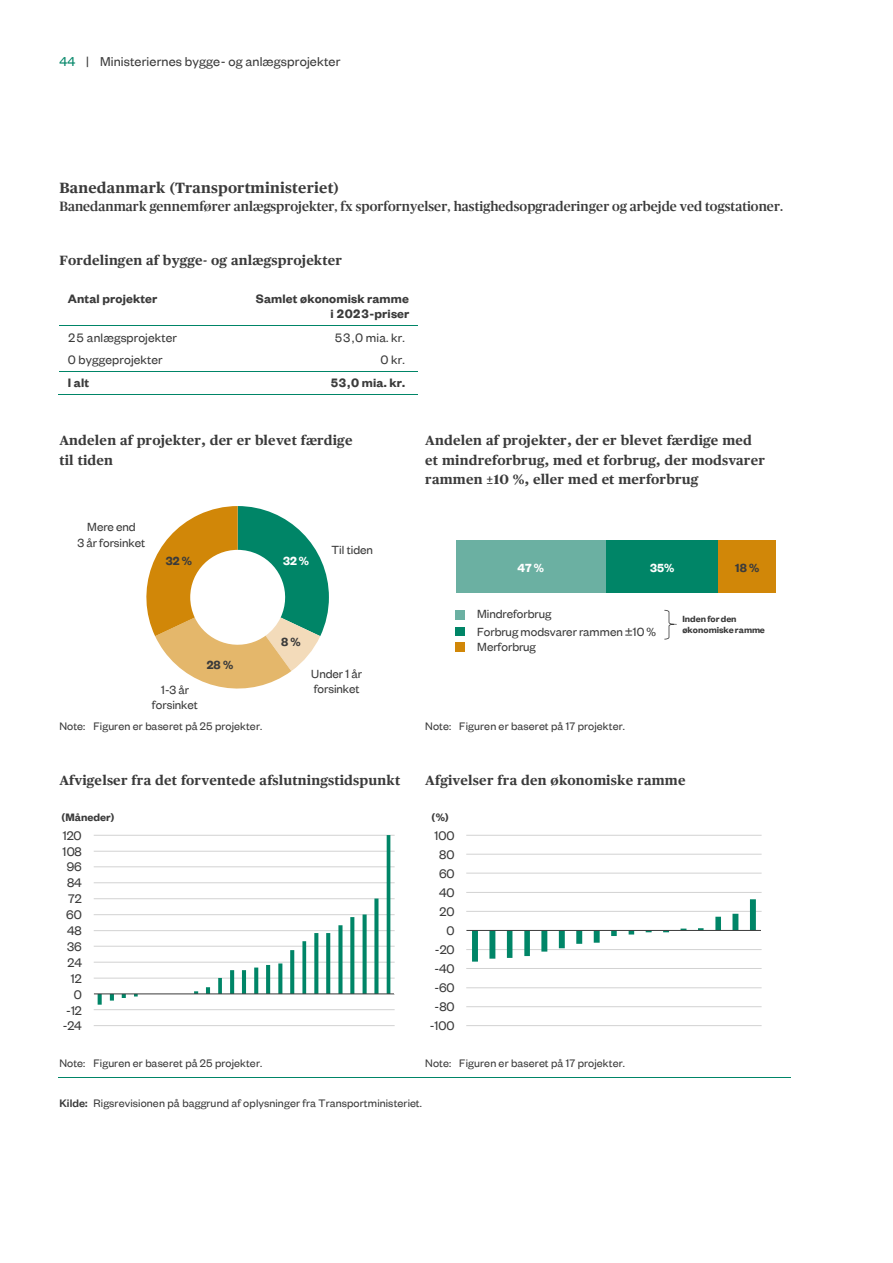
<style>
.page{position:relative;width:893px;height:1263px;background:#fff}
.page>*{position:absolute;margin:0;border:0;box-sizing:border-box;transform-origin:0 0}
.t1{font:700 15px "Publico Text";letter-spacing:.01em;color:#3b3b3b}
.t2{font:14.25px "Founders Grotesk";letter-spacing:.01em;color:#3b3b3b}
.t3{font:13.8px "Founders Grotesk";letter-spacing:-.01em;color:#3b3b3b}
.t4{font:700 13.5px/19.5px "Publico Text";letter-spacing:.01em;color:#3b3b3b}
.t5{font:500 13.5px "Publico Headline";letter-spacing:.005em;color:#3b3b3b}
.t6{font:600 13.5px/15.1px "Founders Grotesk";letter-spacing:.01em;color:#3b3b3b;text-align:right}
.t7{font:13.5px "Founders Grotesk";letter-spacing:.01em;color:#3b3b3b}
.t8{font:13.05px/15.5px "Founders Grotesk";letter-spacing:-.005em;color:#3b3b3b}
.t9{font:600 13.05px "Founders Grotesk";color:#3b3b3b}
.t10{font:600 13.05px "Founders Grotesk";color:#fff}
.t11{font:12px "Founders Grotesk";letter-spacing:.01em;color:#3b3b3b}
.t12{font:600 11.85px "Founders Grotesk";letter-spacing:-.005em;color:#3b3b3b}
.t13{font:600 9.9px/11.7px "Founders Grotesk";color:#3b3b3b}
.s1{color:#008567}
.s2{font-weight:500}
</style>
<div class="page">
<hr style="left:59px;top:325px;width:138px;height:1px;background:#008567">
<hr style="left:198px;top:325px;width:220px;height:1px;background:#008567">
<hr style="left:59px;top:371px;width:138px;height:1px;background:#008567">
<hr style="left:198px;top:371px;width:220px;height:1px;background:#008567">
<hr style="left:58px;top:394px;width:139px;height:1px;background:#008567">
<hr style="left:197px;top:394px;width:221px;height:1px;background:#008567">
<hr style="left:58px;top:1077px;width:367px;height:1px;background:#008567">
<hr style="left:425px;top:1077px;width:366px;height:1px;background:#008567">
<svg style="left:146px;top:506px;width:183px;height:183px"></svg>
<div style="left:456px;top:540px;width:150px;height:53px;background:#6bb0a2"></div>
<div style="left:606px;top:540px;width:112px;height:53px;background:#008567"></div>
<div style="left:718px;top:540px;width:58px;height:53px;background:#d18708"></div>
<svg style="left:664px;top:610px;width:13px;height:30px"></svg>
<div style="left:455px;top:610px;width:10px;height:9px;background:#6bb0a2"></div>
<div style="left:456px;top:627px;width:9px;height:9px;background:#008567"></div>
<div style="left:455px;top:643px;width:10px;height:9px;background:#d18708"></div>
<hr style="left:94px;top:1025px;width:301px;height:1px;background:#d2d2d2">
<hr style="left:94px;top:1009px;width:301px;height:1px;background:#d2d2d2">
<hr style="left:94px;top:978px;width:301px;height:1px;background:#d2d2d2">
<hr style="left:94px;top:962px;width:301px;height:1px;background:#d2d2d2">
<hr style="left:94px;top:946px;width:301px;height:1px;background:#d2d2d2">
<hr style="left:94px;top:930px;width:301px;height:1px;background:#d2d2d2">
<hr style="left:94px;top:914px;width:301px;height:1px;background:#d2d2d2">
<hr style="left:94px;top:898px;width:301px;height:1px;background:#d2d2d2">
<hr style="left:94px;top:882px;width:301px;height:1px;background:#d2d2d2">
<hr style="left:94px;top:866px;width:301px;height:1px;background:#d2d2d2">
<hr style="left:94px;top:851px;width:301px;height:1px;background:#d2d2d2">
<hr style="left:94px;top:835px;width:301px;height:1px;background:#d2d2d2">
<svg style="left:98px;top:994px;width:4px;height:11px"></svg>
<svg style="left:110px;top:994px;width:4px;height:7px"></svg>
<svg style="left:122px;top:994px;width:4px;height:4px"></svg>
<svg style="left:206px;top:987px;width:4px;height:6px"></svg>
<svg style="left:218px;top:978px;width:4px;height:15px"></svg>
<svg style="left:230px;top:970px;width:4px;height:23px"></svg>
<hr style="left:242px;top:970px;width:4px;height:24px;background:#008567">
<svg style="left:254px;top:967px;width:4px;height:26px"></svg>
<svg style="left:266px;top:965px;width:4px;height:28px"></svg>
<svg style="left:278px;top:963px;width:4px;height:30px"></svg>
<svg style="left:290px;top:950px;width:4px;height:43px"></svg>
<svg style="left:302px;top:941px;width:4px;height:52px"></svg>
<svg style="left:314px;top:933px;width:4px;height:60px"></svg>
<svg style="left:326px;top:933px;width:4px;height:60px"></svg>
<div style="left:338px;top:925px;width:5px;height:69px;background:#008567"></div>
<svg style="left:350px;top:917px;width:4px;height:76px"></svg>
<svg style="left:363px;top:914px;width:4px;height:79px"></svg>
<div style="left:374px;top:898px;width:5px;height:96px;background:#008567"></div>
<hr style="left:387px;top:835px;width:3px;height:159px;background:#008567">
<hr style="left:94px;top:993px;width:300px;height:1px;background:#3b3b3b">
<hr style="left:466px;top:1025px;width:296px;height:1px;background:#d2d2d2">
<hr style="left:466px;top:1006px;width:296px;height:1px;background:#d2d2d2">
<hr style="left:466px;top:987px;width:296px;height:1px;background:#d2d2d2">
<hr style="left:466px;top:968px;width:296px;height:1px;background:#d2d2d2">
<hr style="left:466px;top:949px;width:296px;height:1px;background:#d2d2d2">
<hr style="left:466px;top:911px;width:296px;height:1px;background:#d2d2d2">
<hr style="left:466px;top:892px;width:296px;height:1px;background:#d2d2d2">
<hr style="left:466px;top:873px;width:296px;height:1px;background:#d2d2d2">
<hr style="left:466px;top:854px;width:296px;height:1px;background:#d2d2d2">
<hr style="left:466px;top:835px;width:296px;height:1px;background:#d2d2d2">
<svg style="left:472px;top:899px;width:284px;height:63px"></svg>
<hr style="left:466px;top:930px;width:296px;height:1px;background:#3b3b3b">
<div style="left:761px;top:924px;width:6px;height:7px;background:#fff"></div>
<p class="t2" style="left:60px;top:53px;width:282px"><span class="s1">44</span> | Ministeriernes bygge- og anlægsprojekter</p>
<p class="t1" style="left:59px;top:181px;width:281px">Banedanmark (Transportministeriet)</p>
<p class="t5" style="left:59px;top:200px;width:725px">Banedanmark gennemfører anlægsprojekter, fx sporfornyelser, hastighedsopgraderinger og arbejde ved togstationer.</p>
<p class="t4" style="left:59px;top:251px;width:284px">Fordelingen af bygge- og anlægsprojekter</p>
<p class="t6" style="left:68px;top:292px;width:91px">Antal projekter</p>
<p class="t6" style="left:256px;top:291px;width:155px">Samlet økonomisk ramme i 2023-priser</p>
<p class="t7" style="left:68px;top:329px;width:111px">25 anlægsprojekter</p>
<p class="t7" style="left:335px;top:329px;width:72px">53,0 mia. kr.</p>
<p class="t7" style="left:68px;top:351px;width:96px">0 byggeprojekter</p>
<p class="t7" style="left:380px;top:351px;width:26px">0 kr.</p>
<p class="t6" style="left:68px;top:376px;width:23px">I alt</p>
<p class="t6" style="left:330px;top:376px;width:76px">53,0 mia. kr.</p>
<p class="t4" style="left:59px;top:432px;width:295px">Andelen af projekter, der er blevet færdige til tiden</p>
<p class="t4" style="left:425px;top:432px;width:341px">Andelen af projekter, der er blevet færdige med et mindreforbrug, med et forbrug, der modsvarer rammen ±10 %, eller med et merforbrug</p>
<p class="t8" style="left:77px;top:520px;width:69px;text-align:center">Mere end<br>3 år forsinket</p>
<p class="t9" style="left:166px;top:552px;width:28px">32 %</p>
<p class="t8" style="left:152px;top:682px;width:47px;text-align:center">1-3 år forsinket</p>
<p class="t9" style="left:207px;top:657px;width:28px">28 %</p>
<p class="t10" style="left:283px;top:552px;width:28px">32 %</p>
<p class="t8" style="left:331px;top:542px;width:43px">Til tiden</p>
<p class="t9" style="left:281px;top:634px;width:21px">8 %</p>
<p class="t8" style="left:311px;top:666px;width:52px">Under 1 år forsinket</p>
<p class="t10" style="left:518px;top:559px;width:28px">47 %</p>
<p class="t10" style="left:650px;top:559px;width:26px">35%</p>
<p class="t9" style="left:735px;top:559px;width:25px">18 %</p>
<p class="t8" style="left:477px;top:605px;width:181px;line-height:17.4px">Mindreforbrug<br>Forbrug modsvarer rammen ±10 %</p>
<p class="t8" style="left:477px;top:639px;width:60px">Merforbrug</p>
<p class="t13" style="left:682px;top:613px;width:84px">Inden for den økonomiske ramme</p>
<p class="t11" style="left:59px;top:719px;width:204px">Note: Figuren er baseret på 25 projekter.</p>
<p class="t11" style="left:425px;top:719px;width:201px">Note: Figuren er baseret på 17 projekter.</p>
<p class="t4" style="left:59px;top:771px;width:343px">Afvigelser fra det forventede afslutningstidspunkt</p>
<p class="t4" style="left:425px;top:771px;width:262px">Afgivelser fra den økonomiske ramme</p>
<p class="t12" style="left:62px;top:810px;width:55px">(Måneder)</p>
<p class="t12" style="left:432px;top:810px;width:19px">(%)</p>
<p class="t3" style="left:63px;top:826px;width:20px">120</p>
<p class="t3" style="left:63px;top:842px;width:21px">108</p>
<p class="t3" style="left:67px;top:858px;width:16px">96</p>
<p class="t3" style="left:67px;top:874px;width:16px">84</p>
<p class="t3" style="left:68px;top:890px;width:15px">72</p>
<p class="t3" style="left:66px;top:906px;width:17px">60</p>
<p class="t3" style="left:67px;top:922px;width:16px">48</p>
<p class="t3" style="left:67px;top:938px;width:16px">36</p>
<p class="t3" style="left:67px;top:954px;width:16px">24</p>
<p class="t3" style="left:71px;top:969px;width:13px">12</p>
<p class="t3" style="left:74px;top:985px;width:10px">0</p>
<p class="t3" style="left:66px;top:1001px;width:17px">-12</p>
<p class="t3" style="left:63px;top:1017px;width:21px">-24</p>
<p class="t3" style="left:435px;top:826px;width:21px">100</p>
<p class="t3" style="left:439px;top:845px;width:17px">80</p>
<p class="t3" style="left:439px;top:864px;width:17px">60</p>
<p class="t3" style="left:439px;top:884px;width:17px">40</p>
<p class="t3" style="left:440px;top:903px;width:17px">20</p>
<p class="t3" style="left:446px;top:922px;width:10px">0</p>
<p class="t3" style="left:435px;top:941px;width:21px">-20</p>
<p class="t3" style="left:434px;top:960px;width:22px">-40</p>
<p class="t3" style="left:434px;top:979px;width:22px">-60</p>
<p class="t3" style="left:435px;top:998px;width:21px">-80</p>
<p class="t3" style="left:430px;top:1017px;width:26px">-100</p>
<p class="t11" style="left:59px;top:1055px;width:204px">Note: Figuren er baseret på 25 projekter.</p>
<p class="t11" style="left:425px;top:1055px;width:201px">Note: Figuren er baseret på 17 projekter.</p>
<p class="t11" style="left:59px;top:1095px;width:364px"><span class="s2">Kilde:</span> Rigsrevisionen på baggrund af oplysninger fra Transportministeriet.</p>
</div>
